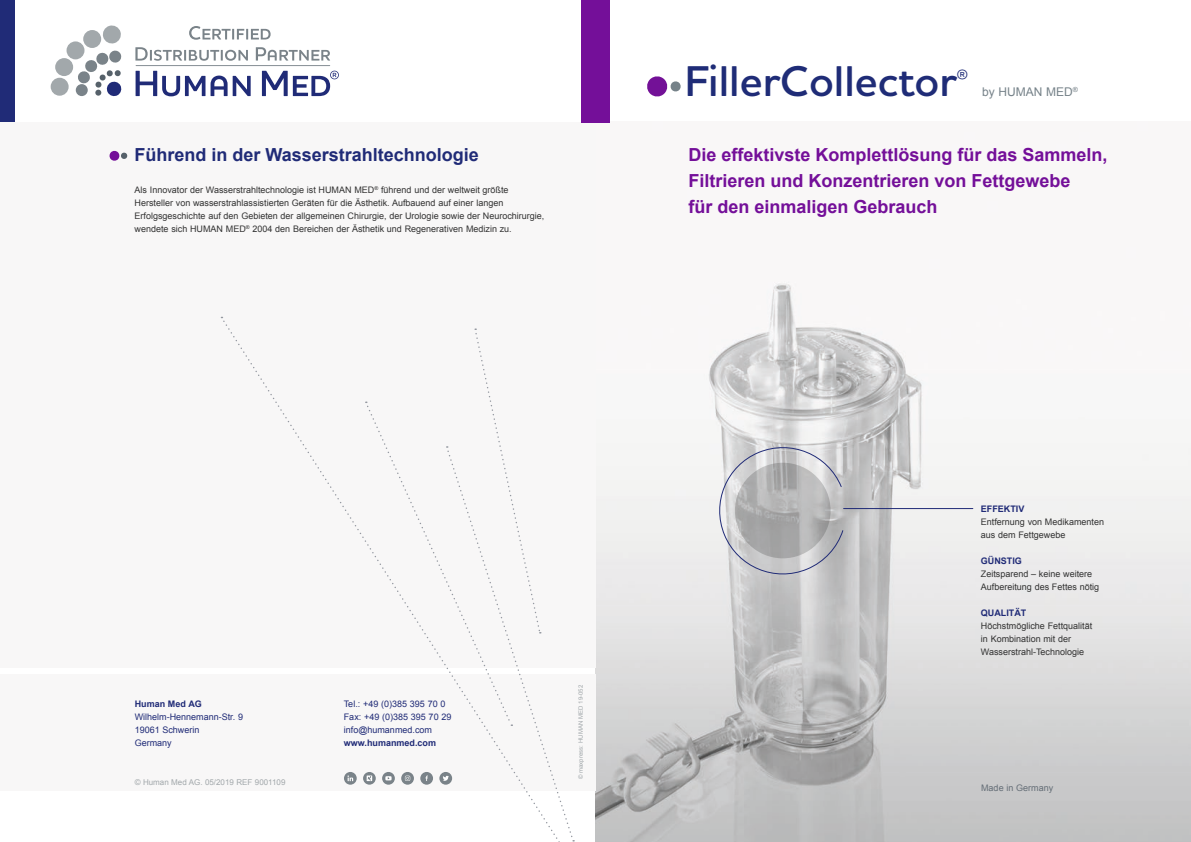
<style>
.page{position:relative;width:1191px;height:842px;background:#fff}
.page>*{position:absolute;margin:0;border:0;box-sizing:border-box;transform-origin:0 0}
.t1{font:600 43.8px "Houschka Pro";color:#1f2c77}
.t2{font:700 18px/26px "Arial";color:#740f99}
.t3{font:700 18px "Arial";color:#202b77}
.t4{font:12px "Arial";color:#768289}
.t5{font:9px/13px "Arial";color:#323232}
.t6{font:9px/13px "Arial";color:#202b77}
.t7{font:700 9px "Arial";color:#202b77}
.t8{font:9px "Arial";color:#656e77}
.t9{font:8px "Arial";color:#a2a8ab}
.t10{font:6px "Arial";letter-spacing:.01em;color:#a2a8ab}
</style>
<div class="page">
<img style="left:595px;top:122px;width:596px;height:720px">
<svg style="left:711px;top:439px;width:132px;height:143px;background:#c3c3c5"></svg>
<hr style="left:843px;top:508px;width:130px;height:1px;background:#202b77">
<div style="left:0;top:122px;width:595px;height:546px;background:#f8f7f7"></div>
<div style="left:0;top:674px;width:595px;height:117px;background:#f8f7f7"></div>
<svg style="left:367px;top:405px;width:82px;height:261px"></svg>
<svg style="left:474px;top:328px;width:27px;height:119px"></svg>
<svg style="left:446px;top:449px;width:127px;height:390px"></svg>
<div style="left:595px;top:0;width:14px;height:122px;background:#740f99"></div>
<div style="left:581px;top:0;width:14px;height:122px;background:#740f99"></div>
<svg style="left:109px;top:150px;width:19px;height:11px"></svg>
<svg style="left:647px;top:76px;width:34px;height:21px"></svg>
<div style="left:0;top:0;width:14px;height:122px;background:#202b77"></div>
<svg style="left:420px;top:772px;width:13px;height:13px"></svg>
<svg style="left:401px;top:772px;width:13px;height:13px"></svg>
<svg style="left:405px;top:776px;width:5px;height:5px"></svg>
<svg style="left:344px;top:772px;width:13px;height:13px"></svg>
<svg style="left:347px;top:775px;width:6px;height:6px"></svg>
<div style="left:439px;top:772px;width:13px;height:13px;background:#7a8389;border-radius:50%"></div>
<svg style="left:443px;top:776px;width:6px;height:5px"></svg>
<svg style="left:363px;top:772px;width:13px;height:13px"></svg>
<svg style="left:367px;top:775px;width:5px;height:6px"></svg>
<svg style="left:382px;top:772px;width:13px;height:13px"></svg>
<svg style="left:385px;top:776px;width:6px;height:4px"></svg>
<hr style="left:136px;top:65px;width:194px;height:1px;background:#56616a">
<svg style="left:189px;top:26px;width:81px;height:14px"></svg>
<svg style="left:135px;top:47px;width:113px;height:14px"></svg>
<svg style="left:256px;top:47px;width:74px;height:14px"></svg>
<div style="left:76px;top:84px;width:12px;height:12px;background:#7a8389;border-radius:50%"></div>
<div style="left:55px;top:58px;width:18px;height:18px;background:#a2a8ab;border-radius:50%"></div>
<div style="left:66px;top:41px;width:19px;height:18px;background:#a2a8ab;border-radius:50%"></div>
<div style="left:51px;top:78px;width:18px;height:18px;background:#a2a8ab;border-radius:50%"></div>
<svg style="left:77px;top:26px;width:45px;height:70px"></svg>
<svg style="left:136px;top:71px;width:91px;height:25px"></svg>
<svg style="left:233px;top:76px;width:18px;height:20px"></svg>
<svg style="left:262px;top:71px;width:77px;height:25px"></svg>
<h2 class="t3" style="left:134px;top:143px;width:346px">Führend in der Wasserstrahltechnologie</h2>
<p class="t5" style="left:135px;top:184px;width:411px">Als Innovator der Wasserstrahltechnologie ist HUMAN MED<sup>®</sup> führend und der weltweit größte Hersteller von wasserstrahlassistierten Geräten für die Ästhetik. Aufbauend auf einer langen Erfolgsgeschichte auf den Gebieten der allgemeinen Chirurgie, der Urologie sowie der Neurochirurgie, wendete sich HUMAN MED<sup>®</sup> 2004 den Bereichen der Ästhetik und Regenerativen Medizin zu.</p>
<h1 class="t1" style="left:685px;top:53px;width:285px">FillerCollector<sup>®</sup></h1>
<h3 class="t4" style="left:982px;top:84px;width:97px">by HUMAN MED<sup>®</sup></h3>
<h2 class="t2" style="left:688px;top:142px;width:421px">Die effektivste Komplettlösung für das Sammeln,<br>Filtrieren und Konzentrieren von Fettgewebe<br>für den einmaligen Gebrauch</h2>
<p class="t7" style="left:135px;top:698px;width:69px">Human Med AG</p>
<p class="t6" style="left:135px;top:710px;width:110px">Wilhelm-Hennemann-Str. 9<br>19061 Schwerin<br>Germany</p>
<p class="t9" style="left:135px;top:777px;width:152px">© Human Med AG. 05/2019 REF 9001109</p>
<p class="t6" style="left:344px;top:697px;width:109px">Tel.: +49 (0)385 395 70 0<br>Fax: +49 (0)385 395 70 29 info@humanmed.com</p>
<p class="t7" style="left:344px;top:737px;width:94px">www.humanmed.com</p>
<p class="t10" style="left:577px;top:779px;width:96px;rotate:-90deg">© maxpress: HUMAN MED 19-052</p>
<p class="t7" style="left:981px;top:503px;width:45px">EFFEKTIV</p>
<p class="t5" style="left:981px;top:515px;width:125px">Entfernung von Medikamenten aus dem Fettgewebe</p>
<p class="t7" style="left:981px;top:555px;width:43px">GÜNSTIG</p>
<p class="t5" style="left:981px;top:567px;width:120px">Zeitsparend – keine weitere<br>Aufbereitung des Fettes nötig</p>
<p class="t7" style="left:981px;top:607px;width:47px">QUALITÄT</p>
<p class="t5" style="left:981px;top:619px;width:113px">Höchstmögliche Fettqualität in Kombination mit der<br>Wasserstrahl-Technologie</p>
<p class="t8" style="left:981px;top:782px;width:74px">Made in Germany</p>
</div>
